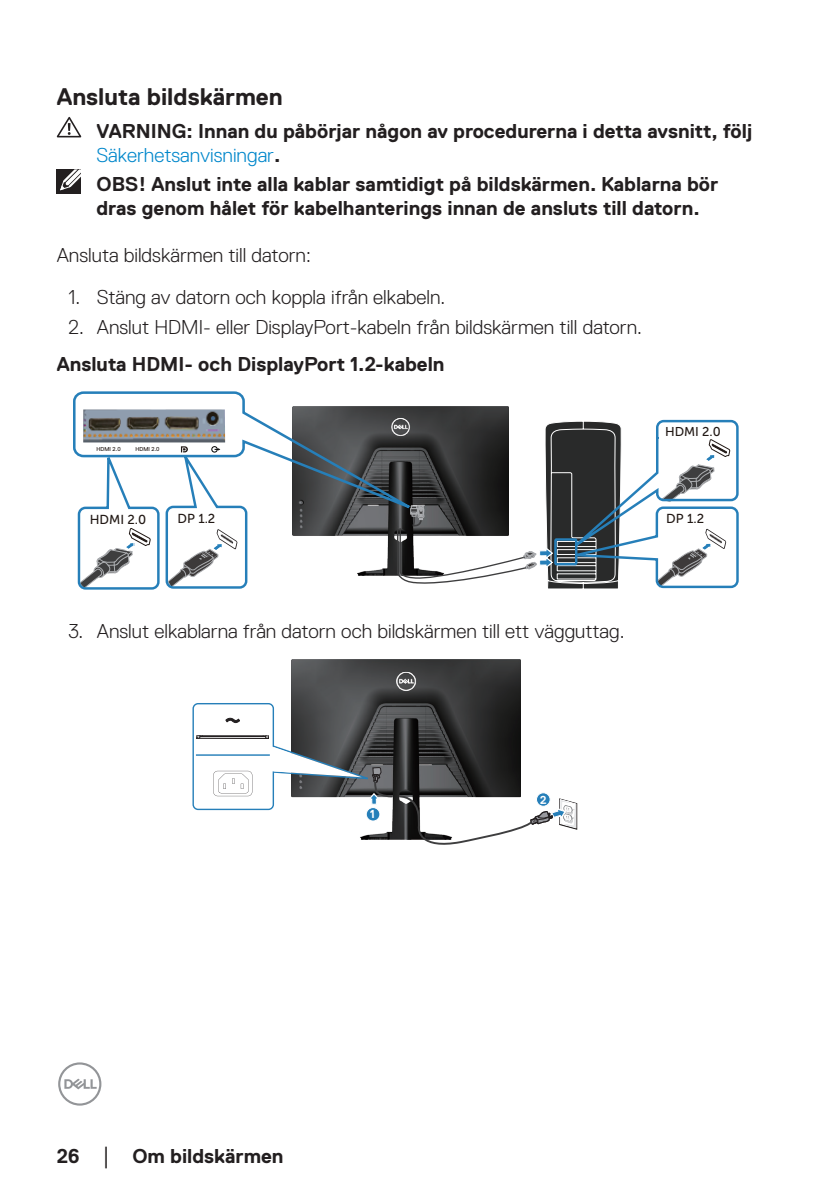
<style>
.page{position:relative;width:840px;height:1191px;background:#fff}
.page>*{position:absolute;margin:0;border:0;box-sizing:border-box;transform-origin:0 0}
.Head2{font:700 24px "Dell Replica";color:#231f20}
.text{font:700 20px/24px "Dell Replica";color:#231f20}
.text-2{font:300 20px "Dell Replica";color:#231f20}
.Head3{font:700 20px "Dell Replica";color:#231f20}
.t1{font:13px "Museo Sans For Dell 500";color:#211814}
.t2{font:12.8px "Museo Sans For Dell 500";color:#211814}
.t3{font:5.8px "Dell Replica";color:#211814}
.s1{font-weight:300;color:#0087cb}
.s2{font-family:"Times New Roman";font-weight:400;font-size:18px}
</style>
<div class="page">
<svg style="left:58px;top:1062px;width:43px;height:43px"></svg>
<svg style="left:57px;top:117px;width:25px;height:21px"></svg>
<div style="left:57px;top:169px;width:24px;height:25px;background:#231f20"></div>
<svg style="left:60px;top:169px;width:21px;height:22px"></svg>
<img style="left:292px;top:406px;width:216px;height:169px">
<svg style="left:73px;top:391px;width:339px;height:119px"></svg>
<img style="left:83px;top:409px;width:142px;height:33px">
<svg style="left:76px;top:446px;width:172px;height:144px"></svg>
<svg style="left:396px;top:418px;width:343px;height:171px"></svg>
<img style="left:291px;top:660px;width:229px;height:75px">
<svg style="left:225px;top:718px;width:15px;height:5px"></svg>
<div style="left:192px;top:703px;width:82px;height:107px;border:1px solid #267fb9;border-radius:5px"></div>
<svg style="left:196px;top:735px;width:380px;height:110px"></svg>
<p class="Head2" style="left:57px;top:84px;width:227px">Ansluta bildskärmen</p>
<p class="text" style="left:96px;top:119px;width:656px">VARNING: Innan du påbörjar någon av procedurerna i detta avsnitt, följ<br><span class="s1">Säkerhetsanvisningar</span>.</p>
<p class="text" style="left:96px;top:172px;width:623px">OBS! Anslut inte alla kablar samtidigt på bildskärmen. Kablarna bör dras genom hålet för kabelhanterings innan de ansluts till datorn.</p>
<p class="text-2" style="left:57px;top:243px;width:255px">Ansluta bildskärmen till datorn:</p>
<p class="text-2" style="left:68px;top:286px;width:378px">1. Stäng av datorn och koppla ifrån elkabeln.</p>
<p class="text-2" style="left:68px;top:315px;width:574px">2. Anslut HDMI- eller DisplayPort-kabeln från bildskärmen till datorn.</p>
<p class="Head3" style="left:57px;top:352px;width:389px">Ansluta HDMI- och DisplayPort 1.2-kabeln</p>
<p class="t3" style="left:96px;top:446px;width:26px">HDMI 2.0</p>
<p class="t3" style="left:135px;top:446px;width:26px">HDMI 2.0</p>
<p class="t2" style="left:664px;top:425px;width:57px">HDMI 2.0</p>
<p class="t1" style="left:90px;top:512px;width:58px">HDMI 2.0</p>
<p class="t1" style="left:177px;top:511px;width:39px">DP 1.2</p>
<p class="t1" style="left:666px;top:511px;width:39px">DP 1.2</p>
<p class="text-2" style="left:68px;top:620px;width:557px">3. Anslut elkablarna från datorn och bildskärmen till ett vägguttag.</p>
<p class="text" style="left:57px;top:1143px;width:228px">26 <span class="s2">│</span> Om bildskärmen</p>
</div>
